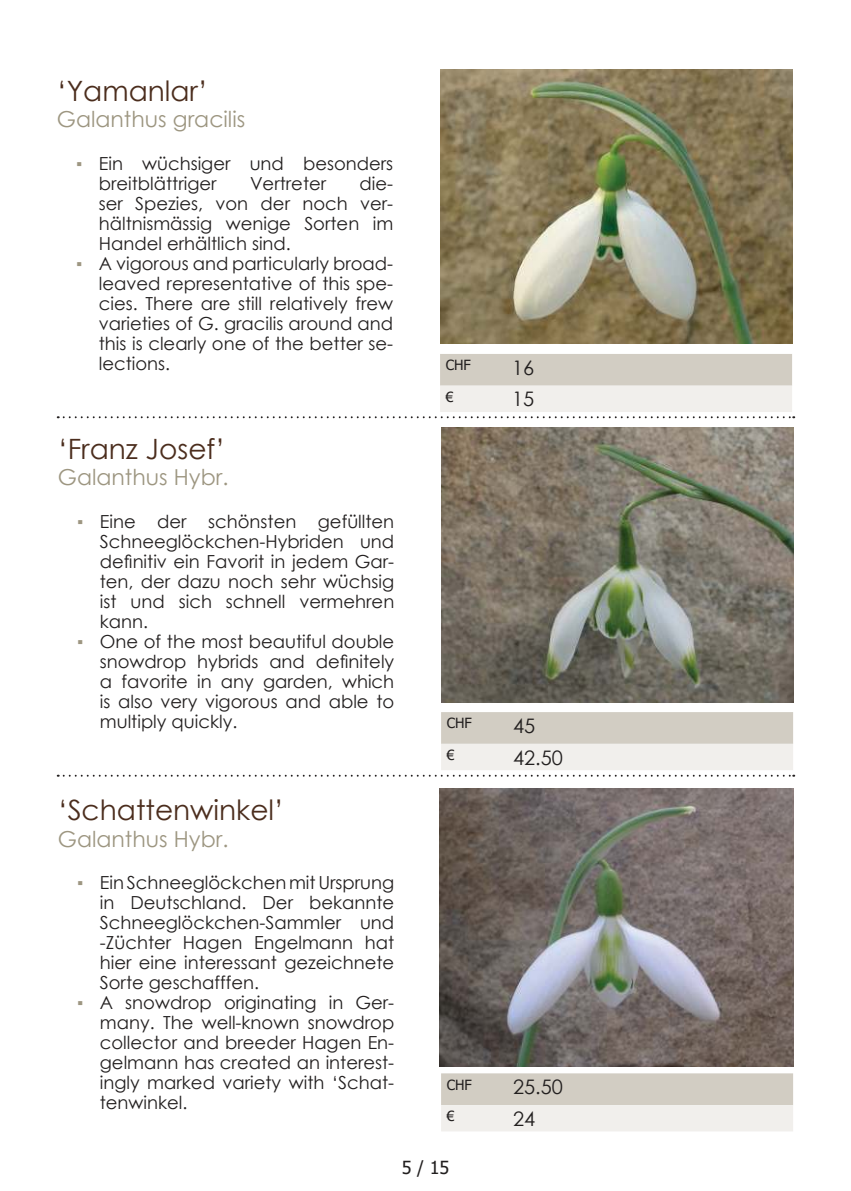
<style>
.page{position:relative;width:851px;height:1191px;background:#fff}
.page>*{position:absolute;margin:0;border:0;box-sizing:border-box;transform-origin:0 0}
.t1{font:28px "Century Gothic";color:#4b2d1d}
.t2{font:22px "Century Gothic";color:#9d9681}
.t3{font:20px "Century Gothic";color:#221f1f}
.t4{font:18px/20px "Century Gothic";color:#221f1f;text-align:justify}
.t5{font:18px "Tahoma";color:#221f1f}
.t6{font:14px "Tahoma";color:#221f1f}
.s1{font-family:"Tahoma";color:#9d9681}
</style>
<div class="page">
<img style="left:439px;top:788px;width:354px;height:278px">
<svg style="left:58px;top:712px;width:736px;height:64px"></svg>
<img style="left:441px;top:427px;width:352px;height:275px">
<svg style="left:58px;top:354px;width:736px;height:64px"></svg>
<img style="left:440px;top:69px;width:352px;height:275px">
<svg style="left:441px;top:1073px;width:352px;height:58px;background:#e0dcd5"></svg>
<h1 class="t1" style="left:57px;top:80px;width:152px">‘Yamanlar’</h1>
<p class="t2" style="left:57px;top:111px;width:190px">Galanthus gracilis</p>
<p class="t4" style="left:99px;top:155px;width:296px;text-indent:-23px"><span class="s1">▪</span> Ein wüchsiger und besonders breitblättriger</p>
<p class="t4" style="left:99px;top:175px;width:296px;text-indent:261px">die&shy;ser Spezies, von der noch ver&shy;hältnismässig wenige Sorten im Handel erhältlich sind.</p>
<p class="t4" style="left:99px;top:255px;width:296px;text-indent:-23px"><span class="s1">▪</span> A vigorous and particularly broad&shy;leaved representative of this spe&shy;cies. There are still relatively frew varieties of G. gracilis around and this is clearly one of the better se&shy;lections.</p>
<p class="t4" style="left:250px;top:175px;width:78px">Vertreter</p>
<h1 class="t1" style="left:58px;top:438px;width:169px">‘Franz Josef’</h1>
<p class="t2" style="left:58px;top:469px;width:172px">Galanthus Hybr.</p>
<p class="t4" style="left:100px;top:513px;width:296px;text-indent:-23px"><span class="s1">▪</span> Eine der schönsten gefüllten Schneeglöckchen-Hybriden und definitiv ein Favorit in jedem Gar&shy;ten, der dazu noch sehr wüchsig ist und sich schnell vermehren kann.</p>
<p class="t4" style="left:100px;top:633px;width:296px;text-indent:-23px"><span class="s1">▪</span> One of the most beautiful double snowdrop hybrids and definitely a favorite in any garden, which is also very vigorous and able to multiply quickly.</p>
<p class="t6" style="left:445px;top:360px;width:27px">CHF</p>
<p class="t3" style="left:512px;top:359px;width:24px">16</p>
<p class="t6" style="left:445px;top:391px;width:9px">€</p>
<p class="t3" style="left:512px;top:391px;width:24px">15</p>
<p class="t6" style="left:446px;top:718px;width:27px">CHF</p>
<p class="t3" style="left:513px;top:717px;width:24px">45</p>
<p class="t6" style="left:446px;top:749px;width:9px">€</p>
<p class="t3" style="left:513px;top:749px;width:51px">42.50</p>
<h1 class="t1" style="left:58px;top:799px;width:227px">‘Schattenwinkel’</h1>
<p class="t2" style="left:58px;top:830px;width:172px">Galanthus Hybr.</p>
<p class="t4" style="left:100px;top:874px;width:296px;text-indent:-23px"><span class="s1">▪</span> Ein Schneeglöckchen mit Ursprung in Deutschland. Der bekannte Schneeglöckchen-Sammler und -Züchter Hagen Engelmann hat hier eine interessant gezeichnete Sorte geschafffen.</p>
<p class="t4" style="left:100px;top:994px;width:296px;text-indent:-23px"><span class="s1">▪</span> A snowdrop originating in Ger&shy;many. The well-known snowdrop collector and breeder Hagen En&shy;gelmann has created an interest&shy;ingly marked variety with ‘Schat&shy;tenwinkel.</p>
<p class="t6" style="left:446px;top:1079px;width:27px">CHF</p>
<p class="t3" style="left:513px;top:1079px;width:51px">25.50</p>
<p class="t6" style="left:446px;top:1110px;width:9px">€</p>
<p class="t3" style="left:513px;top:1110px;width:24px">24</p>
<p class="t5" style="left:401px;top:1159px;width:49px">5 / 15</p>
</div>
